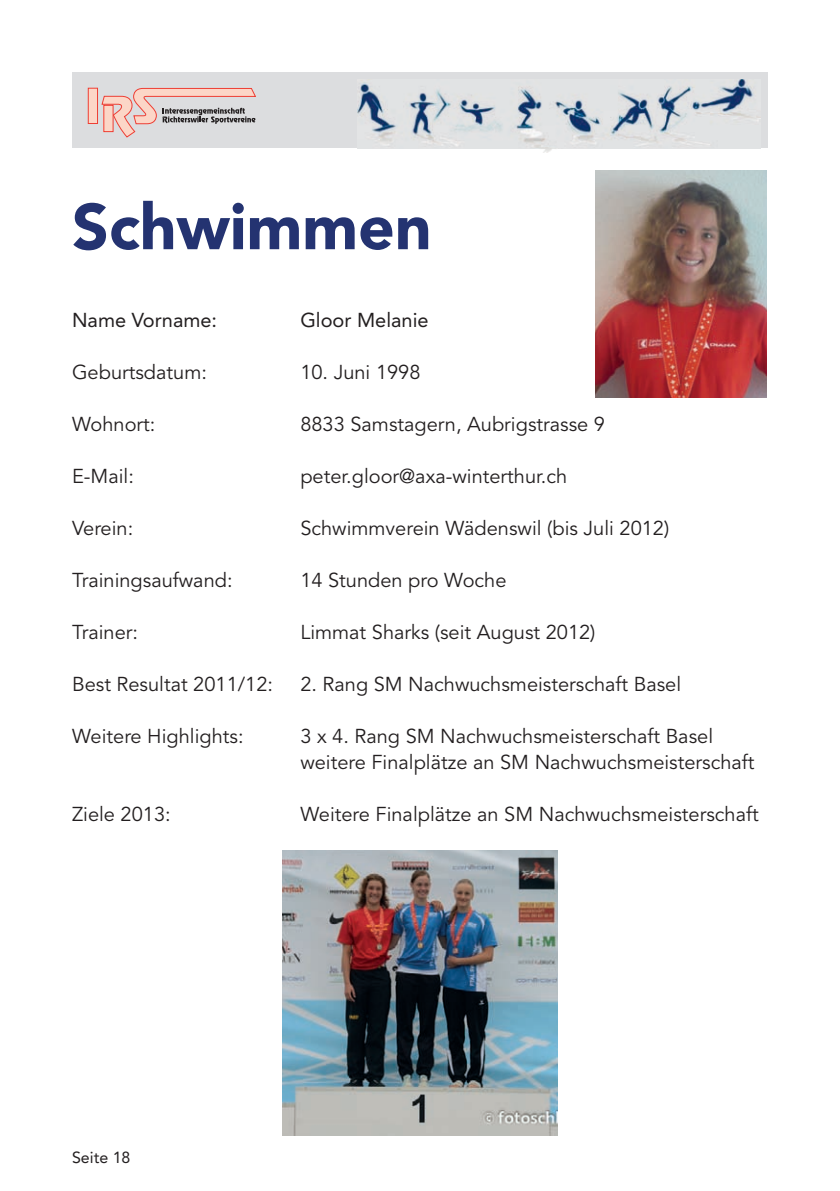
<style>
.page{position:relative;width:840px;height:1191px;background:#fff}
.page>*{position:absolute;margin:0;border:0;box-sizing:border-box;transform-origin:0 0}
.t1{font:900 64px "Avenir";color:#243371}
.t2{font:20px/26px "Avenir";color:#231f20}
.t3{font:20px "Avenir";color:#231f20}
.t4{font:16px "Avenir";color:#231f20}
</style>
<div class="page">
<div style="left:72px;top:72px;width:695px;height:76px;background:#dcdddf"></div>
<div style="left:88px;top:88px;width:9px;height:35px;background:#fcd6c7"></div>
<div style="left:88px;top:88px;width:10px;height:36px;border:1px solid #ee3e34"></div>
<svg style="left:101px;top:88px;width:155px;height:49px"></svg>
<img style="left:595px;top:170px;width:170px;height:227px">
<img style="left:282px;top:850px;width:275px;height:285px">
<img style="left:357px;top:79px;width:403px;height:73px">
<h1 class="t1" style="left:72px;top:188px;width:361px">Schwimmen</h1>
<p class="t3" style="left:72px;top:308px;width:146px">Name Vorname:</p>
<p class="t3" style="left:300px;top:308px;width:130px">Gloor Melanie</p>
<p class="t2" style="left:72px;top:360px;width:136px">Geburtsdatum:</p>
<p class="t2" style="left:300px;top:360px;width:122px">10. Juni 1998</p>
<p class="t2" style="left:72px;top:412px;width:85px">Wohnort:</p>
<p class="t2" style="left:300px;top:412px;width:306px">8833 Samstagern, Aubrigstrasse 9</p>
<p class="t2" style="left:72px;top:464px;width:63px">E-Mail:</p>
<p class="t2" style="left:300px;top:464px;width:268px">peter.gloor@axa-winterthur.ch</p>
<p class="t2" style="left:72px;top:516px;width:63px">Verein:</p>
<p class="t2" style="left:300px;top:516px;width:370px">Schwimmverein Wädenswil (bis Juli 2012)</p>
<p class="t2" style="left:72px;top:568px;width:162px">Trainingsaufwand:</p>
<p class="t2" style="left:300px;top:568px;width:207px">14 Stunden pro Woche</p>
<p class="t2" style="left:72px;top:620px;width:67px">Trainer:</p>
<p class="t2" style="left:300px;top:620px;width:296px">Limmat Sharks (seit August 2012)</p>
<p class="t2" style="left:72px;top:672px;width:202px">Best Resultat 2011/12:</p>
<p class="t2" style="left:300px;top:672px;width:382px">2. Rang SM Nachwuchsmeisterschaft Basel</p>
<p class="t2" style="left:72px;top:724px;width:173px">Weitere Highlights:</p>
<p class="t2" style="left:300px;top:724px;width:455px">3 x 4. Rang SM Nachwuchsmeisterschaft Basel weitere Finalplätze an SM Nachwuchsmeisterschaft</p>
<p class="t2" style="left:72px;top:802px;width:100px">Ziele 2013:</p>
<p class="t2" style="left:300px;top:802px;width:459px">Weitere Finalplätze an SM Nachwuchsmeisterschaft</p>
<p class="t4" style="left:72px;top:1148px;width:60px">Seite 18</p>
</div>
